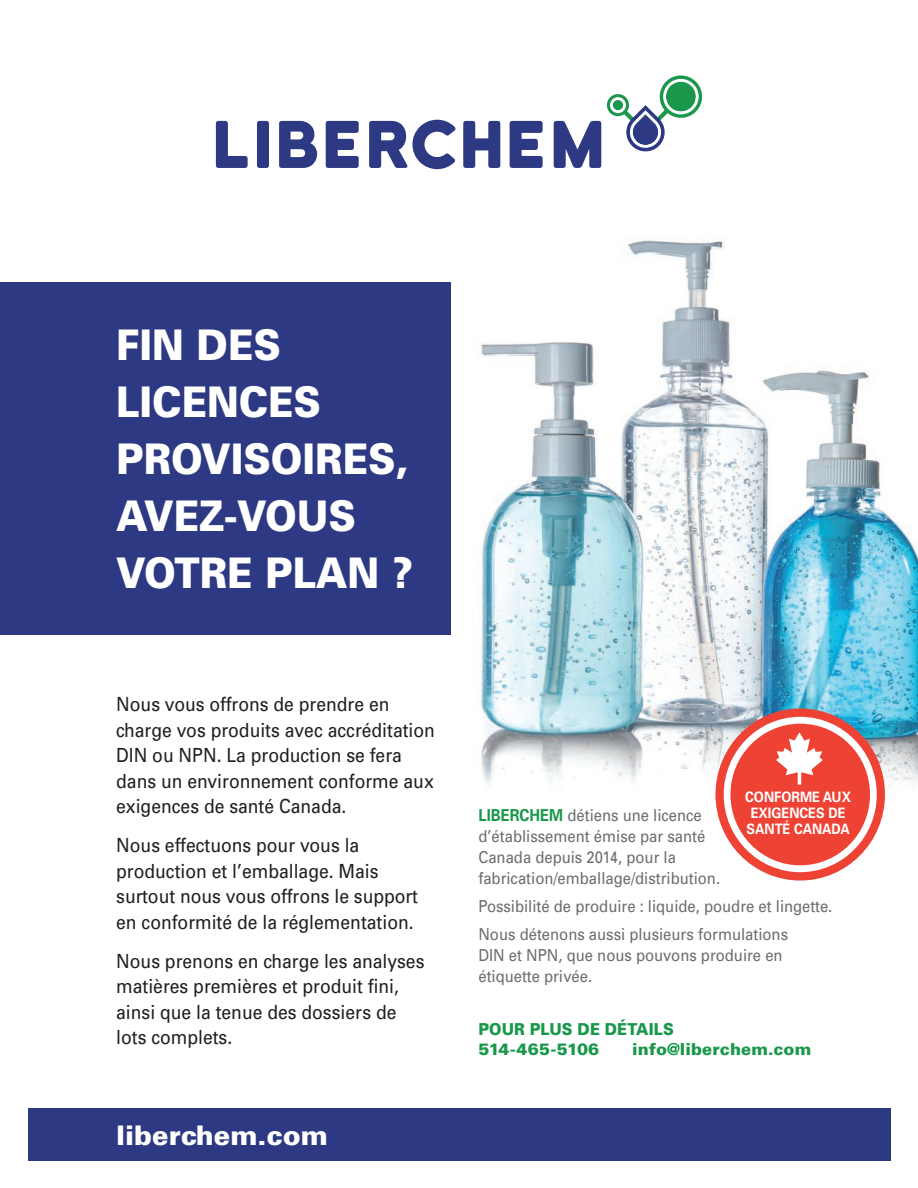
<style>
.page{position:relative;width:918px;height:1188px;background:#fff}
.page>*{position:absolute;margin:0;border:0;box-sizing:border-box;transform-origin:0 0}
.HAUT___TEXTE_DIN{font:900 42.3px/56.8px "Univers";color:#fff;scale:.9 1}
.BAS___TEXTE{font:900 27px "Univers";color:#fff}
.HAUT___TEXTE_DIN-2{font:19.5px/25.5px "Univers";color:#231f20;scale:.9 1}
.HAUT___TEXTE_DIN-3{font:16.5px/21px "Univers";color:#6c6d70;scale:.9 1}
.Texte_2{font:900 16.5px "Univers";letter-spacing:.005em;color:#19984b}
.Texte_2-2{font:900 16.5px "Univers";letter-spacing:.005em;color:#19984b;scale:.9 1}
.Texte_2-3{font:900 16.5px "Univers";letter-spacing:-.04em;color:#19984b}
.t1{font:700 14.4px/15.9px "Univers";color:#fff;scale:.9 1}
.s1{font-weight:700;color:#19984b}
</style>
<div class="page">
<img style="left:450px;top:240px;width:468px;height:608px">
<div style="left:0;top:282px;width:450px;height:353px;background:#2d3982"></div>
<svg style="left:216px;top:121px;width:32px;height:47px"></svg>
<div style="left:257px;top:121px;width:12px;height:47px;background:#2d3982;border-radius:3px"></div>
<svg style="left:279px;top:121px;width:38px;height:47px"></svg>
<svg style="left:326px;top:121px;width:33px;height:47px"></svg>
<svg style="left:369px;top:120px;width:87px;height:49px"></svg>
<svg style="left:463px;top:121px;width:37px;height:47px"></svg>
<svg style="left:510px;top:121px;width:33px;height:47px"></svg>
<svg style="left:554px;top:121px;width:47px;height:47px"></svg>
<svg style="left:607px;top:75px;width:95px;height:77px"></svg>
<div style="left:715px;top:708px;width:170px;height:173px;background:#ee4235;border-radius:50%"></div>
<div style="left:724px;top:717px;width:153px;height:155px;background:#fff;border-radius:50%"></div>
<div style="left:730px;top:724px;width:140px;height:141px;background:#ee4235;border-radius:50%"></div>
<svg style="left:776px;top:732px;width:47px;height:53px"></svg>
<div style="left:28px;top:1108px;width:863px;height:53px;background:#2d3982"></div>
<p class="HAUT___TEXTE_DIN" style="left:116px;top:316px;width:331px">FIN DES<br>LICENCES<br>PROVISOIRES,<br>AVEZ-VOUS<br>VOTRE PLAN ?</p>
<p class="HAUT___TEXTE_DIN-2" style="left:116px;top:691px;width:356px">Nous vous offrons de prendre en charge vos produits avec accréditation DIN ou NPN. La production se fera dans un environnement conforme aux exigences de santé Canada.</p>
<p class="HAUT___TEXTE_DIN-2" style="left:116px;top:832px;width:337px">Nous effectuons pour vous la production et l’emballage. Mais surtout nous vous offrons le support en conformité de la réglementation.</p>
<p class="HAUT___TEXTE_DIN-2" style="left:116px;top:948px;width:344px">Nous prenons en charge les analyses matières premières et produit fini, ainsi que la tenue des dossiers de lots complets.</p>
<p class="BAS___TEXTE" style="left:116px;top:1119px;width:213px">liberchem.com</p>
<p class="t1" style="left:745px;top:789px;width:119px">CONFORME AUX<br>EXIGENCES DE<br>SANTÉ CANADA</p>
<p class="HAUT___TEXTE_DIN-3" style="left:478px;top:805px;width:270px"><span class="s1">LIBERCHEM</span> détiens une licence d’établissement émise par santé Canada depuis 2014, pour la fabrication/emballage/distribution.</p>
<p class="HAUT___TEXTE_DIN-3" style="left:478px;top:895px;width:395px">Possibilité de produire : liquide, poudre et lingette.</p>
<p class="HAUT___TEXTE_DIN-3" style="left:478px;top:923px;width:346px">Nous détenons aussi plusieurs formulations<br>DIN et NPN, que nous pouvons produire en étiquette privée.</p>
<p class="Texte_2-2" style="left:478px;top:1019px;width:219px">POUR PLUS DE DÉTAILS</p>
<p class="Texte_2-3" style="left:478px;top:1039px;width:122px">514-465-5106</p>
<p class="Texte_2" style="left:632px;top:1039px;width:181px">info@liberchem.com</p>
</div>
